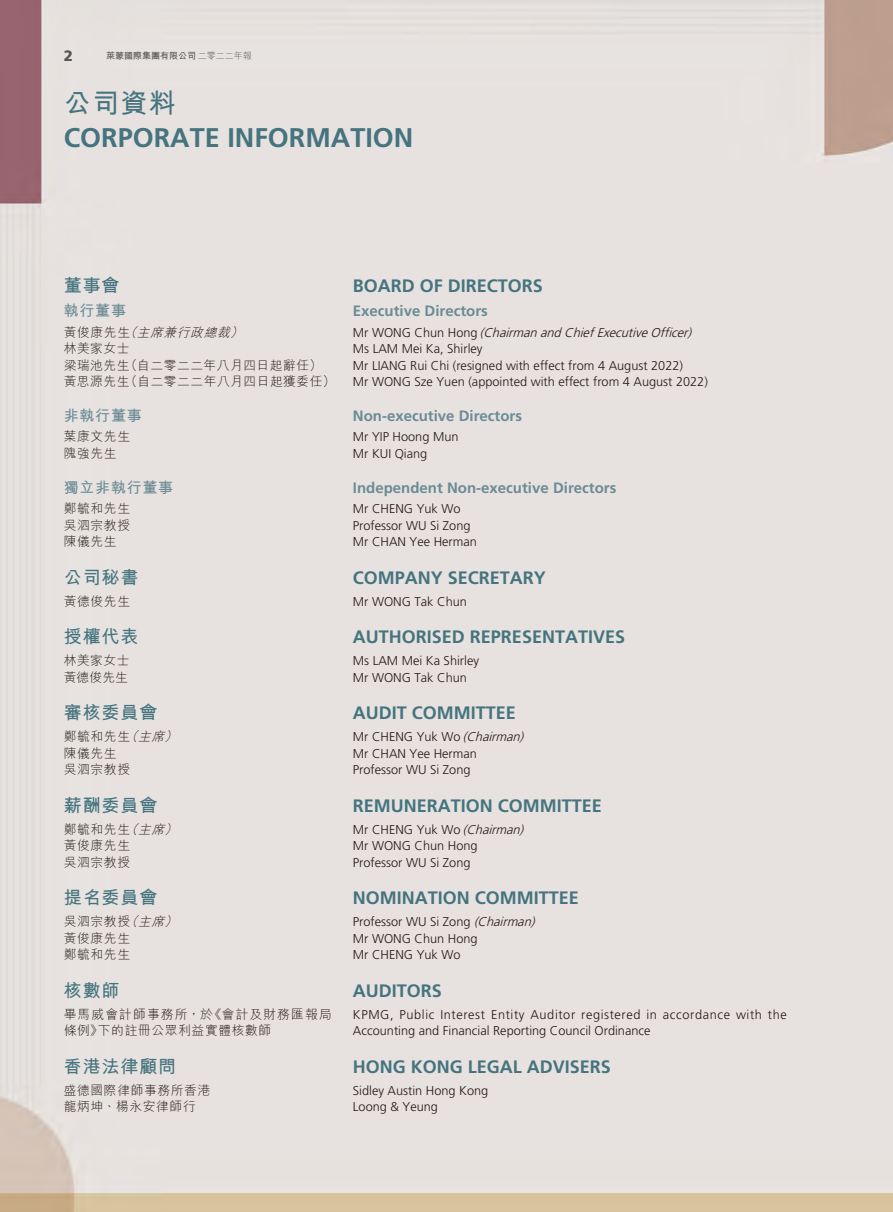
<style>
.page{position:relative;width:893px;height:1212px;background:#e7e2df}
.page>*{position:absolute;margin:0;border:0;box-sizing:border-box;transform-origin:0 0}
.t1{font:700 27px "Frutiger LT Std";color:#45747f}
.t2{font:700 27px "M Hei HK";color:#45747f}
.t3{font:700 18px "Frutiger LT Std";color:#45747f}
.t4{font:700 18px "M Hei HK";letter-spacing:.05em;color:#45747f}
.t5{font:700 15px "Frutiger LT Std";color:#6b8b95}
.t6{font:700 15px "M Hei HK";letter-spacing:.05em;color:#6b8b95}
.t7{font:900 15px "Frutiger LT Std";color:#595857}
.t8{font:300 12.75px/16.5px "Frutiger LT Std";color:#231916}
.t9{font:300 12.75px/16.5px "M Hei HK";letter-spacing:.05em;color:#231916}
.t10{font:300 12.75px/16.5px "Frutiger LT Std";letter-spacing:.05em;color:#231916}
.t11{font:300 12.75px/16.5px "M Hei HK";letter-spacing:.09em;color:#231916}
.t12{font:300 12.75px/16.5px "M Hei HK";letter-spacing:.025em;color:#231916}
.t13{font:700 9px "M Hei HK";color:#595857}
.s1{font-weight:300}
.s2{font-style:italic}
</style>
<div class="page">
<p class="t7" style="left:64px;top:47px;width:11px">2</p>
<p class="t13" style="left:106px;top:49px;width:147px">萊蒙國際集團有限公司 <span class="s1">二零二二年報</span></p>
<h1 class="t2" style="left:64px;top:83px;width:114px">公司資料</h1>
<h1 class="t1" style="left:64px;top:121px;width:351px">CORPORATE INFORMATION</h1>
<h2 class="t4" style="left:64px;top:273px;width:57px">董事會</h2>
<p class="t6" style="left:64px;top:300px;width:64px">執行董事</p>
<p class="t9" style="left:64px;top:323px;width:273px">黃俊康先生<span class="s2">（主席兼行政總裁）<br></span>林美家女士<br>梁瑞池先生（自二零二二年八月四日起辭任）黃思源先生（自二零二二年八月四日起獲委任）</p>
<p class="t6" style="left:64px;top:405px;width:79px">非執行董事</p>
<p class="t9" style="left:64px;top:428px;width:68px">葉康文先生隗強先生</p>
<p class="t6" style="left:64px;top:476px;width:111px">獨立非執行董事</p>
<p class="t9" style="left:64px;top:500px;width:68px;text-align:justify">鄭毓和先生吳泗宗教授陳儀先生</p>
<h2 class="t4" style="left:64px;top:564px;width:76px">公司秘書</h2>
<p class="t9" style="left:64px;top:592px;width:68px">黃德俊先生</p>
<h2 class="t4" style="left:64px;top:624px;width:76px">授權代表</h2>
<p class="t12" style="left:64px;top:652px;width:67px">林美家女士黃德俊先生</p>
<h2 class="t4" style="left:64px;top:700px;width:95px">審核委員會</h2>
<p class="t9" style="left:64px;top:728px;width:118px">鄭毓和先生<span class="s2">（主席）</span>陳儀先生<br>吳泗宗教授</p>
<h2 class="t4" style="left:64px;top:792px;width:95px">薪酬委員會</h2>
<p class="t9" style="left:64px;top:820px;width:118px">鄭毓和先生<span class="s2">（主席）</span>黃俊康先生<br>吳泗宗教授</p>
<h2 class="t4" style="left:64px;top:885px;width:95px">提名委員會</h2>
<p class="t9" style="left:64px;top:913px;width:118px">吳泗宗教授<span class="s2">（主席）</span>黃俊康先生<br>鄭毓和先生</p>
<h2 class="t4" style="left:64px;top:977px;width:57px">核數師</h2>
<p class="t11" style="left:64px;top:1005px;width:269px">畢馬威會計師事務所，於《會計及財務匯報局條例》下的註冊公眾利益實體核數師</p>
<h2 class="t4" style="left:64px;top:1053px;width:114px">香港法律顧問</h2>
<p class="t9" style="left:64px;top:1081px;width:148px">盛德國際律師事務所香港龍炳坤、楊永安律師行</p>
<h2 class="t3" style="left:353px;top:276px;width:192px">BOARD OF DIRECTORS</h2>
<p class="t5" style="left:353px;top:302px;width:137px">Executive Directors</p>
<p class="t8" style="left:353px;top:324px;width:356px">M r W O N G C h u n H o n g <span class="s2">(ChairmanandChiefExecutiveOfficer)<br></span>Ms LAM Mei Ka, Shirley<br>Mr LIANG Rui Chi (resigned with effect from 4 August 2022)<br>Mr WONG Sze Yuen (appointed with effect from 4 August 2022)</p>
<p class="t5" style="left:353px;top:407px;width:171px">Non-executive Directors</p>
<p class="t8" style="left:353px;top:429px;width:107px">Mr YIP Hoong Mun<br>Mr KUI Qiang</p>
<p class="t5" style="left:353px;top:479px;width:265px">Independent Non-executive Directors</p>
<p class="t8" style="left:353px;top:501px;width:125px">Mr CHENG Yuk Wo<br>Professor WU Si Zong<br>Mr CHAN Yee Herman</p>
<h2 class="t3" style="left:353px;top:567px;width:195px">COMPANY SECRETARY</h2>
<p class="t8" style="left:353px;top:593px;width:116px">Mr WONG Tak Chun</p>
<h2 class="t3" style="left:353px;top:626px;width:274px">AUTHORISED REPRESENTATIVES</h2>
<p class="t8" style="left:353px;top:653px;width:128px">Ms LAM Mei Ka Shirley<br>Mr WONG Tak Chun</p>
<h2 class="t3" style="left:353px;top:702px;width:165px">AUDIT COMMITTEE</h2>
<p class="t8" style="left:353px;top:729px;width:176px">M r C H E N G Y u k W o <span class="s2">(Chairman)<br></span>Mr CHAN Yee Herman<br>Professor WU Si Zong</p>
<h2 class="t3" style="left:353px;top:795px;width:251px">REMUNERATION COMMITTEE</h2>
<p class="t8" style="left:353px;top:821px;width:176px">M r C H E N G Y u k W o <span class="s2">(Chairman)<br></span>Mr WONG Chun Hong<br>Professor WU Si Zong</p>
<h2 class="t3" style="left:353px;top:887px;width:228px">NOMINATION COMMITTEE</h2>
<p class="t8" style="left:353px;top:914px;width:187px">Professor WU Si Zong <span class="s2">(Chairman)<br></span>Mr WONG Chun Hong<br>Mr CHENG Yuk Wo</p>
<h2 class="t3" style="left:353px;top:980px;width:91px">AUDITORS</h2>
<p class="t10" style="left:353px;top:1006px;width:435px">KPMG, Public Interest Entity Auditor registered in accordance with the<br>Accounting and Financial Reporting Council Ordinance</p>
<h2 class="t3" style="left:353px;top:1056px;width:260px">HONG KONG LEGAL ADVISERS</h2>
<p class="t8" style="left:353px;top:1082px;width:137px">Sidley Austin Hong Kong<br>Loong &amp; Yeung</p>
</div>
